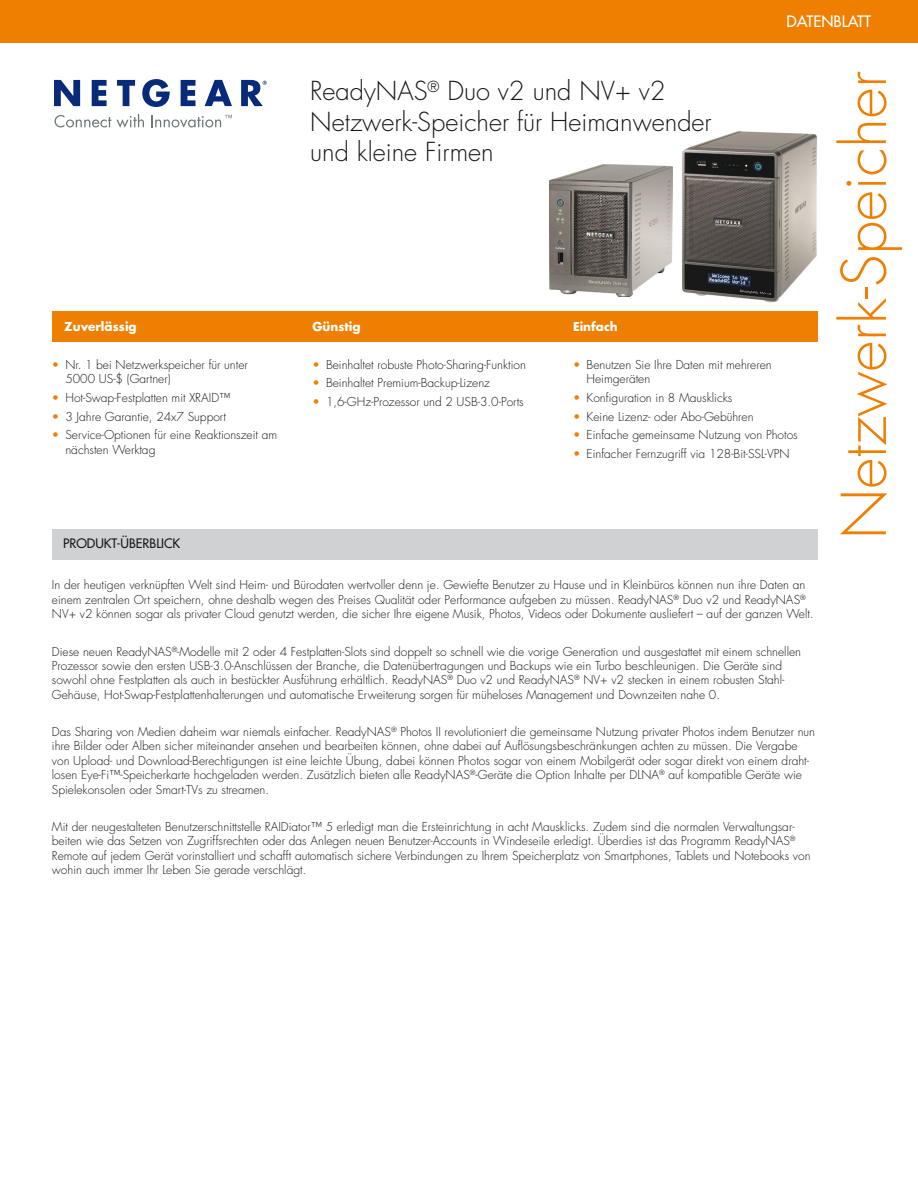
<style>
.page{position:relative;width:918px;height:1188px;background:#fff}
.page>*{position:absolute;margin:0;border:0;box-sizing:border-box;transform-origin:0 0}
.t1{font:300 60px "Futura";color:#ee7f00}
.t2{font:300 25.5px/30.6px "Futura";color:#1a171c}
.t3{font:15.45px "Futura";color:#fff}
.t4{font:12.75px "Futura";color:#1a171c}
.t5{font:300 12px/14.4px "Futura";color:#1a171c}
.t6{font:700 12px "Futura";color:#fff}
.s1{color:#ee7f00}
</style>
<div class="page">
<div style="left:52px;top:311px;width:766px;height:30px;background:#ee7f00"></div>
<div style="left:52px;top:530px;width:766px;height:30px;background:#d0d1d2"></div>
<svg style="left:55px;top:114px;width:89px;height:14px"></svg>
<svg style="left:151px;top:115px;width:81px;height:13px"></svg>
<svg style="left:54px;top:80px;width:26px;height:26px"></svg>
<svg style="left:92px;top:80px;width:15px;height:26px"></svg>
<svg style="left:117px;top:80px;width:18px;height:26px"></svg>
<svg style="left:142px;top:79px;width:28px;height:28px"></svg>
<svg style="left:181px;top:80px;width:15px;height:26px"></svg>
<svg style="left:205px;top:80px;width:27px;height:26px"></svg>
<svg style="left:241px;top:80px;width:26px;height:26px"></svg>
<img style="left:549px;top:164px;width:124px;height:133px">
<img style="left:682px;top:131px;width:136px;height:172px">
<div style="left:0;top:0;width:918px;height:43px;background:#ee7f00"></div>
<p class="t6" style="left:64px;top:319px;width:74px">Zuverlässig</p>
<p class="t5" style="left:65px;top:357px;width:184px;text-indent:-14px"><span class="s1">•</span> Nr. 1 bei Netzwerkspeicher für unter<br>5000 US-$ (Gartner)</p>
<p class="t5" style="left:52px;top:390px;width:180px"><span class="s1">•</span> Hot-Swap-Festplatten mit XRAID™</p>
<p class="t5" style="left:52px;top:409px;width:176px"><span class="s1">•</span> 3 Jahre Garantie, 24x7 Support</p>
<p class="t5" style="left:65px;top:428px;width:213px;text-indent:-14px"><span class="s1">•</span> Service-Optionen für eine Reaktionszeit am nächsten Werktag</p>
<p class="t4" style="left:63px;top:535px;width:119px">PRODUKT-ÜBERBLICK</p>
<p class="t3" style="left:787px;top:11px;width:86px">DATENBLATT</p>
<p class="t2" style="left:310px;top:76px;width:357px">ReadyNAS<sup>®</sup> Duo v2 und NV+ v2</p>
<p class="t2" style="left:310px;top:107px;width:403px">Netzwerk-Speicher für Heimanwender und kleine Firmen</p>
<p class="t6" style="left:313px;top:319px;width:50px">Günstig</p>
<p class="t5" style="left:313px;top:357px;width:215px"><span class="s1">•</span> Beinhaltet robuste Photo-Sharing-Funktion</p>
<p class="t5" style="left:313px;top:376px;width:179px"><span class="s1">•</span> Beinhaltet Premium-Backup-Lizenz</p>
<p class="t5" style="left:313px;top:395px;width:213px"><span class="s1">•</span> 1,6-GHz-Prozessor und 2 USB-3.0-Ports</p>
<p class="t6" style="left:573px;top:319px;width:46px">Einfach</p>
<p class="t5" style="left:587px;top:357px;width:187px;text-indent:-14px"><span class="s1">•</span> Benutzen Sie Ihre Daten mit mehreren<br>Heimgeräten</p>
<p class="t5" style="left:573px;top:390px;width:161px"><span class="s1">•</span> Konfiguration in 8 Mausklicks</p>
<p class="t5" style="left:573px;top:409px;width:182px"><span class="s1">•</span> Keine Lizenz- oder Abo-Gebühren</p>
<p class="t5" style="left:573px;top:428px;width:226px"><span class="s1">•</span> Einfache gemeinsame Nutzung von Photos</p>
<p class="t5" style="left:573px;top:446px;width:218px"><span class="s1">•</span> Einfacher Fernzugriff via 128-Bit-SSL-VPN</p>
<p class="t1" style="left:826px;top:539px;width:470px;rotate:-90deg">Netzwerk-Speicher</p>
<p class="t5" style="left:52px;top:578px;width:763px">In der heutigen verknüpften Welt sind Heim- und Bürodaten wertvoller denn je. Gewiefte Benutzer zu Hause und in Kleinbüros können nun ihre Daten an einem zentralen Ort speichern, ohne deshalb wegen des Preises Qualität oder Performance aufgeben zu müssen. ReadyNAS<sup>®</sup> Duo v2 und ReadyNAS<sup>®<br></sup>NV+ v2 können sogar als privater Cloud genutzt werden, die sicher Ihre eigene Musik, Photos, Videos oder Dokumente ausliefert – auf der ganzen Welt.</p>
<p class="t5" style="left:52px;top:644px;width:751px">Diese neuen ReadyNAS<sup>®</sup>-Modelle mit 2 oder 4 Festplatten-Slots sind doppelt so schnell wie die vorige Generation und ausgestattet mit einem schnellen Prozessor sowie den ersten USB-3.0-Anschlüssen der Branche, die Datenübertragungen und Backups wie ein Turbo beschleunigen. Die Geräte sind sowohl ohne Festplatten als auch in bestückter Ausführung erhältlich. ReadyNAS<sup>®</sup> Duo v2 und ReadyNAS<sup>®</sup> NV+ v2 stecken in einem robusten Stahl-Gehäuse, Hot-Swap-Festplattenhalterungen und automatische Erweiterung sorgen für müheloses Management und Downzeiten nahe 0.</p>
<p class="t5" style="left:52px;top:725px;width:765px">Das Sharing von Medien daheim war niemals einfacher. ReadyNAS<sup>®</sup> Photos II revolutioniert die gemeinsame Nutzung privater Photos indem Benutzer nun ihre Bilder oder Alben sicher miteinander ansehen und bearbeiten können, ohne dabei auf Auflösungsbeschränkungen achten zu müssen. Die Vergabe von Upload- und Download-Berechtigungen ist eine leichte Übung, dabei können Photos sogar von einem Mobilgerät oder sogar direkt von einem draht&shy;losen Eye-Fi™-Speicherkarte hochgeladen werden. Zusätzlich bieten alle ReadyNAS<sup>®</sup>-Geräte die Option Inhalte per DLNA<sup>®</sup> auf kompatible Geräte wie Spielekonsolen oder Smart-TVs zu streamen.</p>
<p class="t5" style="left:52px;top:819px;width:760px">Mit der neugestalteten Benutzerschnittstelle RAIDiator™ 5 erledigt man die Ersteinrichtung in acht Mausklicks. Zudem sind die normalen Verwaltungsar&shy;beiten wie das Setzen von Zugriffsrechten oder das Anlegen neuen Benutzer-Accounts in Windeseile erledigt. Überdies ist das Programm ReadyNAS<sup>® </sup>Remote auf jedem Gerät vorinstalliert und schafft automatisch sichere Verbindungen zu Ihrem Speicherplatz von Smartphones, Tablets und Notebooks von wohin auch immer Ihr Leben Sie gerade verschlägt.</p>
</div>
